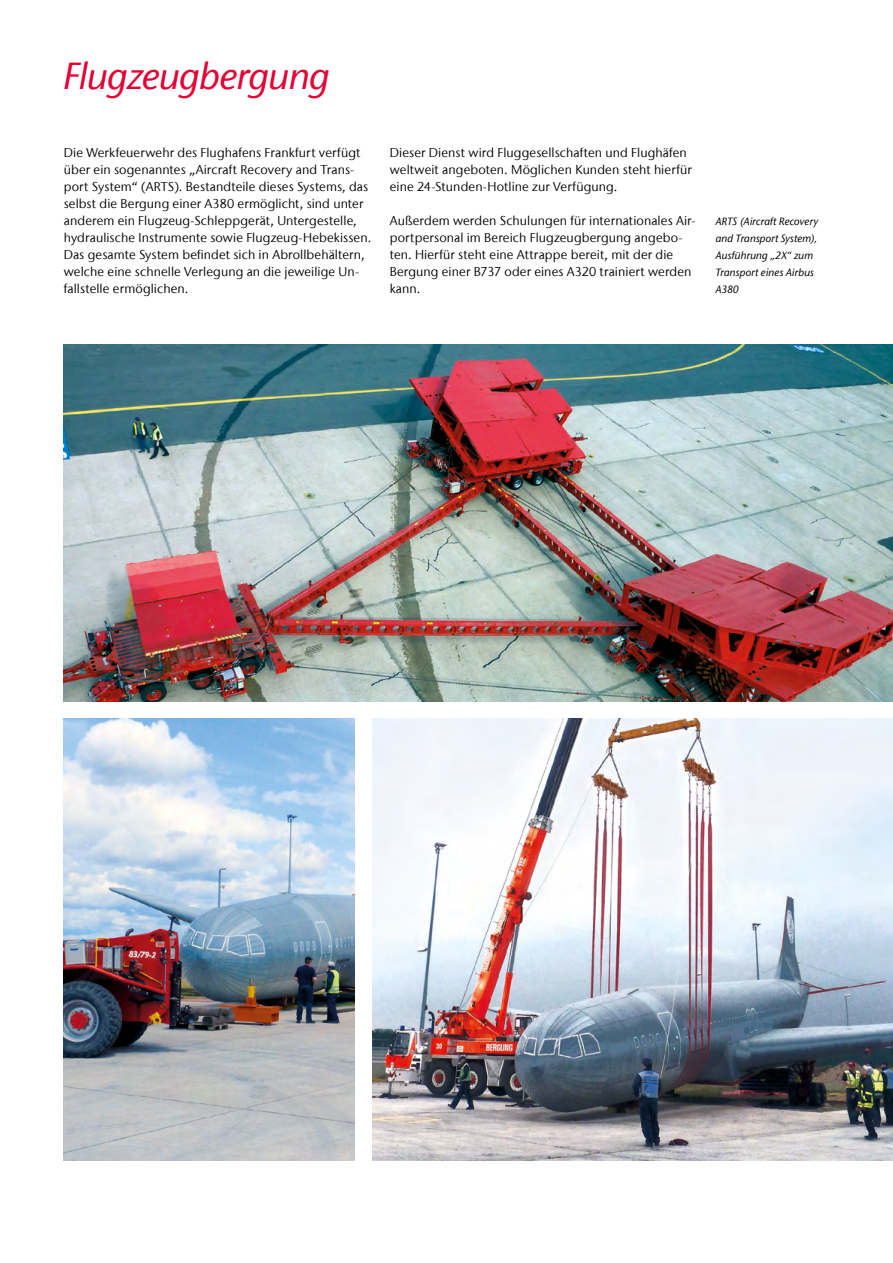
<style>
.page{position:relative;width:893px;height:1263px;background:#fff}
.page>*{position:absolute;margin:0;border:0;box-sizing:border-box;transform-origin:0 0}
.t1{font:italic 500 37.5px "Stone Sans Fraport II";letter-spacing:-.015em;color:#e40134}
.t2{font:12.75px/17px "Stone Sans Fraport II";letter-spacing:.01em;color:#000}
.t3{font:italic 500 10.5px/17px "Stone Sans Fraport II";letter-spacing:.015em;color:#000}
</style>
<div class="page">
<img style="left:64px;top:344px;width:829px;height:358px">
<img style="left:64px;top:719px;width:291px;height:441px">
<img style="left:373px;top:719px;width:520px;height:442px">
<h1 class="t1" style="left:64px;top:53px;width:268px">Flugzeugbergung</h1>
<p class="t2" style="left:64px;top:144px;width:309px">Die Werkfeuerwehr des Flughafens Frankfurt verfügt über ein sogenanntes „Aircraft Recovery and Trans&shy;port System“ (ARTS). Bestandteile dieses Systems, das selbst die Bergung einer A380 ermöglicht, sind unter anderem ein Flugzeug-Schleppgerät, Untergestelle, hydraulische Instrumente sowie Flugzeug-Hebekissen.<br>Das gesamte System befindet sich in Abrollbehältern, welche eine schnelle Verlegung an die jeweilige Un&shy;fallstelle ermöglichen.</p>
<p class="t2" style="left:390px;top:144px;width:304px">Dieser Dienst wird Fluggesellschaften und Flughäfen weltweit angeboten. Möglichen Kunden steht hierfür eine 24-Stunden-Hotline zur Verfügung.</p>
<p class="t2" style="left:390px;top:212px;width:307px">Außerdem werden Schulungen für internationales Air&shy;portpersonal im Bereich Flugzeugbergung angebo&shy;ten. Hierfür steht eine Attrappe bereit, mit der die Bergung einer B737 oder eines A320 trainiert werden kann.</p>
<p class="t3" style="left:716px;top:213px;width:104px">ARTS (Aircraft Recovery and Transport System),<br>Ausführung „2X“ zum<br>Transport eines Airbus<br>A380</p>
</div>
